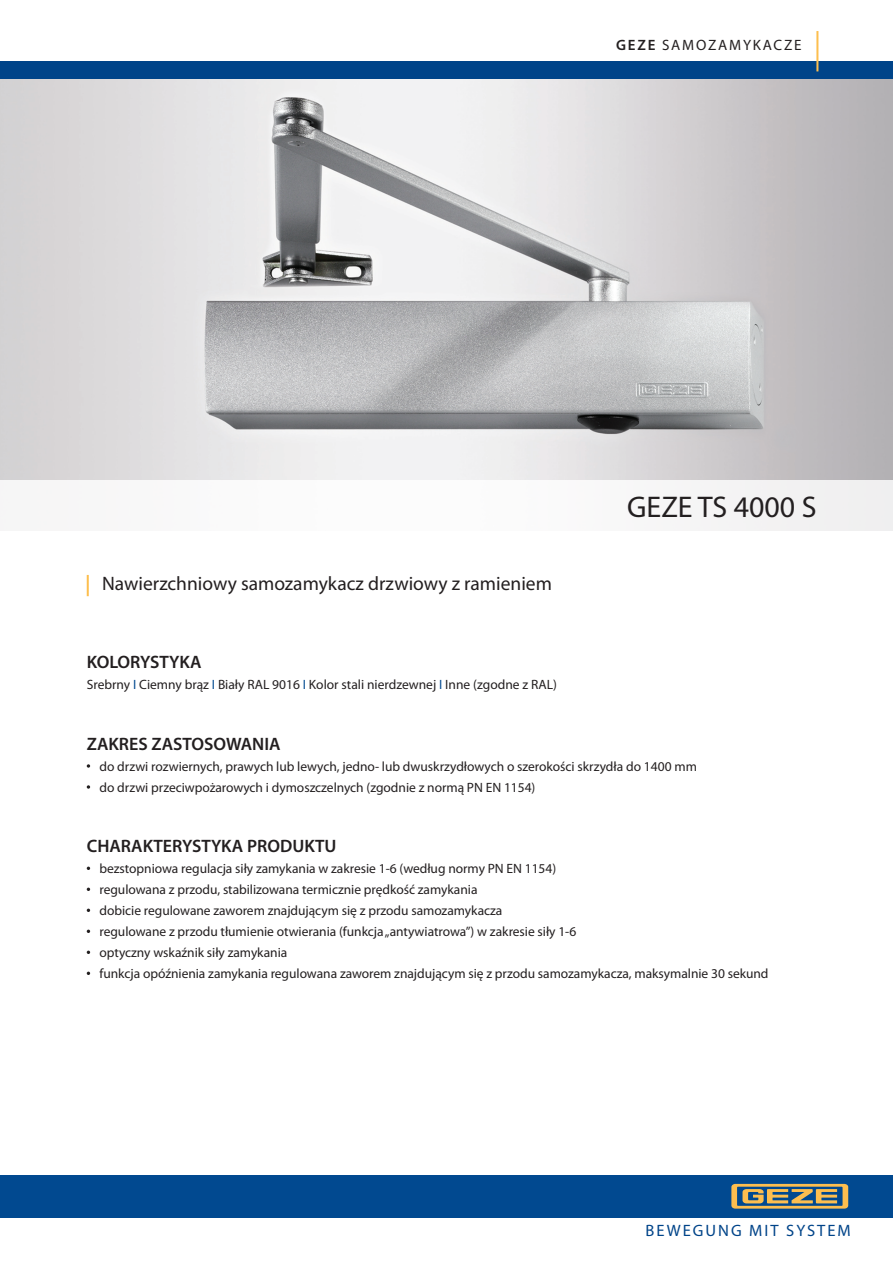
<style>
.page{position:relative;width:893px;height:1263px;background:#fff}
.page>*{position:absolute;margin:0;border:0;box-sizing:border-box;transform-origin:0 0}
.t1{font:30px "Myriad Pro";color:#231f20}
.t2{font:19.5px "Myriad Pro";color:#231f20}
.t3{font:600 18px "Myriad Pro";color:#231f20}
.t4{font:16.5px "Myriad Pro";letter-spacing:.12em;color:#004489}
.t5{font:15px "Myriad Pro";letter-spacing:.12em;color:#231f20}
.t6{font:13.5px "Myriad Pro";letter-spacing:-.005em;color:#231f20}
.s1{font-weight:600}
.s2{color:#014990}
</style>
<div class="page">
<img style="left:0;top:79px;width:893px;height:401px">
<div style="left:0;top:62px;width:893px;height:17px;background:#004489"></div>
<hr style="left:816px;top:31px;width:2px;height:40px;background:#fdbf4f">
<div style="left:0;top:1175px;width:893px;height:43px;background:#014990"></div>
<svg style="left:731px;top:1184px;width:117px;height:24px"></svg>
<hr style="left:87px;top:575px;width:2px;height:21px;background:#fdbf4f">
<div style="left:0;top:480px;width:893px;height:51px;background:#f9f8f8"></div>
<svg style="left:87px;top:764px;width:3px;height:4px"></svg>
<svg style="left:87px;top:785px;width:3px;height:4px"></svg>
<p class="t5" style="left:616px;top:36px;width:187px"><span class="s1">GEZE</span> SAMOZAMYKACZE</p>
<p class="t2" style="left:102px;top:571px;width:451px">Nawierzchniowy samozamykacz drzwiowy z ramieniem</p>
<p class="t3" style="left:87px;top:651px;width:116px">KOLORYSTYKA</p>
<p class="t6" style="left:87px;top:676px;width:472px">Srebrny <span class="s2">I</span> Ciemny brąz <span class="s2">I</span> Biały RAL 9016 <span class="s2">I</span> Kolor stali nierdzewnej <span class="s2">I</span> Inne (zgodne z RAL)</p>
<p class="t1" style="left:627px;top:489px;width:191px">GEZE TS 4000 S</p>
<p class="t3" style="left:87px;top:732px;width:195px">ZAKRES ZASTOSOWANIA</p>
<p class="t6" style="left:99px;top:758px;width:599px">do drzwi rozwiernych, prawych lub lewych, jedno- lub dwuskrzydłowych o szerokości skrzydła do 1400 mm</p>
<p class="t6" style="left:99px;top:779px;width:437px">do drzwi przeciwpożarowych i dymoszczelnych (zgodnie z normą PN EN 1154)</p>
<p class="t3" style="left:87px;top:834px;width:251px">CHARAKTERYSTYKA PRODUKTU</p>
<p class="t6" style="left:99px;top:860px;width:458px">bezstopniowa regulacja siły zamykania w zakresie 1-6 (według normy PN EN 1154)</p>
<p class="t6" style="left:99px;top:881px;width:379px">regulowana z przodu, stabilizowana termicznie prędkość zamykania</p>
<p class="t6" style="left:99px;top:902px;width:404px">dobicie regulowane zaworem znajdującym się z przodu samozamykacza</p>
<p class="t6" style="left:99px;top:923px;width:478px">regulowane z przodu tłumienie otwierania (funkcja „antywiatrowa”) w zakresie siły 1-6</p>
<p class="t6" style="left:99px;top:944px;width:189px">optyczny wskaźnik siły zamykania</p>
<p class="t6" style="left:99px;top:965px;width:670px">funkcja opóźnienia zamykania regulowana zaworem znajdującym się z przodu samozamykacza, maksymalnie 30 sekund</p>
<p class="t4" style="left:645px;top:1220px;width:207px">BEWEGUNG MIT SYSTEM</p>
</div>
